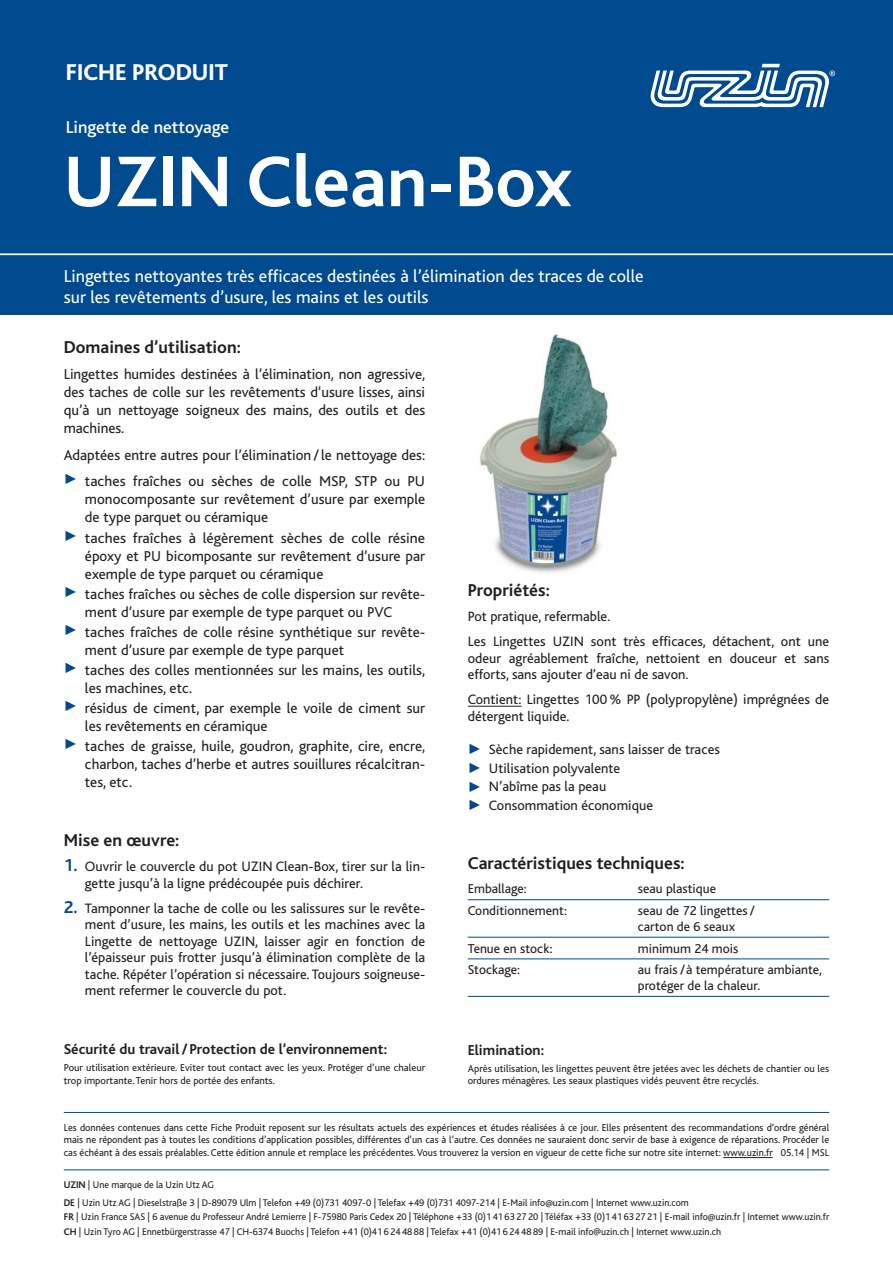
<style>
.page{position:relative;width:893px;height:1263px;background:#fff}
.page>*{position:absolute;margin:0;border:0;box-sizing:border-box;transform-origin:0 0}
.t1{font:700 75px "Bliss";color:#fff}
.t2{font:800 24px "Bliss";color:#fff}
.t3{font:18px/21px "Bliss";color:#fff}
.t4{font:700 18px "Bliss";color:#231f20}
.t5{font:500 18px "Bliss";color:#fff}
.t6{font:15px/18px "Bliss";color:#231f20;text-align:justify}
.t7{font:700 15px "Bliss";color:#231f20}
.t8{font:14.25px/16.5px "Bliss";color:#231f20}
.t9{font:13.5px/15.8px "Bliss";color:#231f20}
.t10{font:10.5px/12.8px "Bliss";color:#231f20}
.t11{font:10.2px/18.5px "Bliss";letter-spacing:-.005em;color:#231f20}
.s1{color:#004a8f}
.s2{font-weight:700;font-size:18px;color:#004a8f}
.s3{font-weight:700}
</style>
<div class="page">
<img style="left:480px;top:334px;width:137px;height:239px">
<div style="left:0;top:0;width:893px;height:315px;background:#004a8f"></div>
<hr style="left:0;top:253px;width:893px;height:2px;background:#fff">
<hr style="left:64px;top:1169px;width:765px;height:1px;background:#004a8f">
<hr style="left:723px;top:1157px;width:50px;height:1px;background:#231f20">
<hr style="left:64px;top:1112px;width:765px;height:1px;background:#004a8f">
<hr style="left:468px;top:706px;width:53px;height:1px;background:#231f20">
<hr style="left:468px;top:899px;width:361px;height:1px;background:#004a8f">
<hr style="left:468px;top:937px;width:361px;height:1px;background:#004a8f">
<hr style="left:468px;top:958px;width:361px;height:1px;background:#004a8f">
<hr style="left:468px;top:996px;width:361px;height:1px;background:#004a8f">
<svg style="left:651px;top:64px;width:184px;height:43px"></svg>
<h2 class="t2" style="left:66px;top:63px;width:164px">FICHE PRODUIT</h2>
<p class="t5" style="left:66px;top:120px;width:165px">Lingette de nettoyage</p>
<h1 class="t1" style="left:64px;top:153px;width:509px">UZIN Clean-Box</h1>
<p class="t3" style="left:64px;top:267px;width:581px">Lingettes nettoyantes très efficaces destinées à l’élimination des traces de colle sur les revêtements d’usure, les mains et les outils</p>
<p class="t4" style="left:64px;top:340px;width:179px">Domaines d’utilisation:</p>
<p class="t6" style="left:64px;top:367px;width:363px">Lingettes humides destinées à l’élimination, non agressive, des taches de colle sur les revêtements d’usure lisses, ainsi qu’à un nettoyage soigneux des mains, des outils et des machines.</p>
<p class="t6" style="left:64px;top:447px;width:363px">Adaptées entre autres pour l’élimination / le nettoyage des:</p>
<p class="t6" style="left:85px;top:474px;width:342px;text-indent:-21px"><span class="s1">✓</span> taches fraîches ou sèches de colle MSP, STP ou PU monocomposante sur revêtement d’usure par exemple de type parquet ou céramique</p>
<p class="t6" style="left:85px;top:530px;width:342px;text-indent:-21px"><span class="s1">✓</span> taches fraîches à légèrement sèches de colle résine époxy et PU bicomposante sur revêtement d’usure par exemple de type parquet ou céramique</p>
<p class="t6" style="left:85px;top:586px;width:342px;text-indent:-21px"><span class="s1">✓</span> taches fraîches ou sèches de colle dispersion sur revête&shy;ment d’usure par exemple de type parquet ou PVC</p>
<p class="t6" style="left:85px;top:624px;width:342px;text-indent:-21px"><span class="s1">✓</span> taches fraîches de colle résine synthétique sur revête&shy;ment d’usure par exemple de type parquet</p>
<p class="t6" style="left:85px;top:662px;width:342px;text-indent:-21px"><span class="s1">✓</span> taches des colles mentionnées sur les mains, les outils, les machines, etc.</p>
<p class="t6" style="left:85px;top:701px;width:342px;text-indent:-21px"><span class="s1">✓</span> résidus de ciment, par exemple le voile de ciment sur les revêtements en céramique</p>
<p class="t6" style="left:85px;top:739px;width:342px;text-indent:-21px"><span class="s1">✓</span> taches de graisse, huile, goudron, graphite, cire, encre, charbon, taches d’herbe et autres souillures récalcitran&shy;tes, etc.</p>
<p class="t4" style="left:64px;top:833px;width:117px">Mise en œuvre:</p>
<p class="t8" style="left:85px;top:860px;width:342px;text-indent:-21px"><span class="s2">1.</span> Ouvrir le couvercle du pot UZIN Clean-Box, tirer sur la lin&shy;gette jusqu’à la ligne prédécoupée puis déchirer.</p>
<p class="t8" style="left:85px;top:901px;width:342px;text-align:justify;text-indent:-21px"><span class="s2">2.</span> Tamponner la tache de colle ou les salissures sur le revête&shy;ment d’usure, les mains, les outils et les machines avec la Lingette de nettoyage UZIN, laisser agir en fonction de l’épaisseur puis frotter jusqu’à élimination complète de la tache. Répéter l’opération si nécessaire. Toujours soigneuse&shy;ment refermer le couvercle du pot.</p>
<p class="t7" style="left:64px;top:1044px;width:325px">Sécurité du travail /Protection de l’environnement:</p>
<p class="t10" style="left:64px;top:1062px;width:363px">Pour utilisation extérieure. Eviter tout contact avec les yeux. Protéger d’une chaleur trop importante. Tenir hors de portée des enfants.</p>
<p class="t4" style="left:468px;top:583px;width:84px">Propriétés:</p>
<p class="t8" style="left:468px;top:605px;width:363px;line-height:25px">Pot pratique, refermable.<br>Les Lingettes UZIN sont très efficaces, détachent, ont une</p>
<p class="t8" style="left:468px;top:651px;width:363px">odeur agréablement fraîche, nettoient en douceur et sans efforts, sans ajouter d’eau ni de savon.</p>
<p class="t8" style="left:468px;top:692px;width:363px">Contient: Lingettes 100 % PP (polypropylène) imprégnées de détergent liquide.</p>
<p class="t8" style="left:468px;top:742px;width:254px"><span class="s1">✓</span> Sèche rapidement, sans laisser de traces</p>
<p class="t8" style="left:468px;top:761px;width:154px"><span class="s1">✓</span> Utilisation polyvalente</p>
<p class="t8" style="left:468px;top:780px;width:140px"><span class="s1">✓</span> N’abîme pas la peau</p>
<p class="t8" style="left:468px;top:798px;width:187px"><span class="s1">✓</span> Consommation économique</p>
<p class="t4" style="left:468px;top:856px;width:219px">Caractéristiques techniques:</p>
<p class="t9" style="left:468px;top:882px;width:60px">Emballage:</p>
<p class="t9" style="left:638px;top:882px;width:80px">seau plastique</p>
<p class="t9" style="left:468px;top:904px;width:101px">Conditionnement:</p>
<p class="t9" style="left:638px;top:904px;width:118px">seau de 72 lingettes / carton de 6 seaux</p>
<p class="t9" style="left:468px;top:941px;width:86px">Tenue en stock:</p>
<p class="t9" style="left:638px;top:941px;width:102px">minimum 24 mois</p>
<p class="t9" style="left:468px;top:963px;width:54px">Stockage:</p>
<p class="t9" style="left:638px;top:963px;width:186px">au frais /à température ambiante, protéger de la chaleur.</p>
<p class="t7" style="left:468px;top:1044px;width:78px">Elimination:</p>
<p class="t10" style="left:468px;top:1063px;width:363px">Après utilisation, les lingettes peuvent être jetées avec les déchets de chantier ou les ordures ménagères. Les seaux plastiques vidés peuvent être recyclés.</p>
<p class="t10" style="left:64px;top:1122px;width:767px;text-align:justify">Les données contenues dans cette Fiche Produit reposent sur les résultats actuels des expériences et études réalisées à ce jour. Elles présentent des recommandations d’ordre général mais ne répondent pas à toutes les conditions d’application possibles, différentes d’un cas à l’autre. Ces données ne sauraient donc servir de base à exigence de réparations. Procéder le cas échéant à des essais préalables. Cette édition annule et remplace les précédentes. Vous trouverez la version en vigueur de cette fiche sur notre site internet: www.uzin.fr 05.14 | MSL</p>
<p class="t11" style="left:64px;top:1176px;width:626px"><span class="s3">UZIN</span> | Une marque de la Uzin Utz AG<br><span class="s3">DE</span> | Uzin Utz AG | Dieselstraße 3 | D-89079 Ulm | Telefon +49 (0)731 4097-0 | Telefax +49 (0)731 4097-214 | E-Mail info@uzin.com | Internet www.uzin.com</p>
<p class="t11" style="left:64px;top:1211px;width:767px;line-height:14.2px"><span class="s3">FR</span> | Uzin France SAS | 6 avenue du Professeur André Lemierre | F-75980 Paris Cedex 20 | Téléphone +33 (0)1 41 63 27 20 | Téléfax +33 (0)1 41 63 27 21 | E-mail info@uzin.fr | Internet www.uzin.fr<br><span class="s3">CH</span> | Uzin Tyro AG | Ennetbürgerstrasse 47 | CH-6374 Buochs | Telefon +41 (0)41 6 24 48 88 | Telefax +41 (0)41 6 24 48 89 | E-mail info@uzin.ch | Internet www.uzin.ch</p>
</div>
